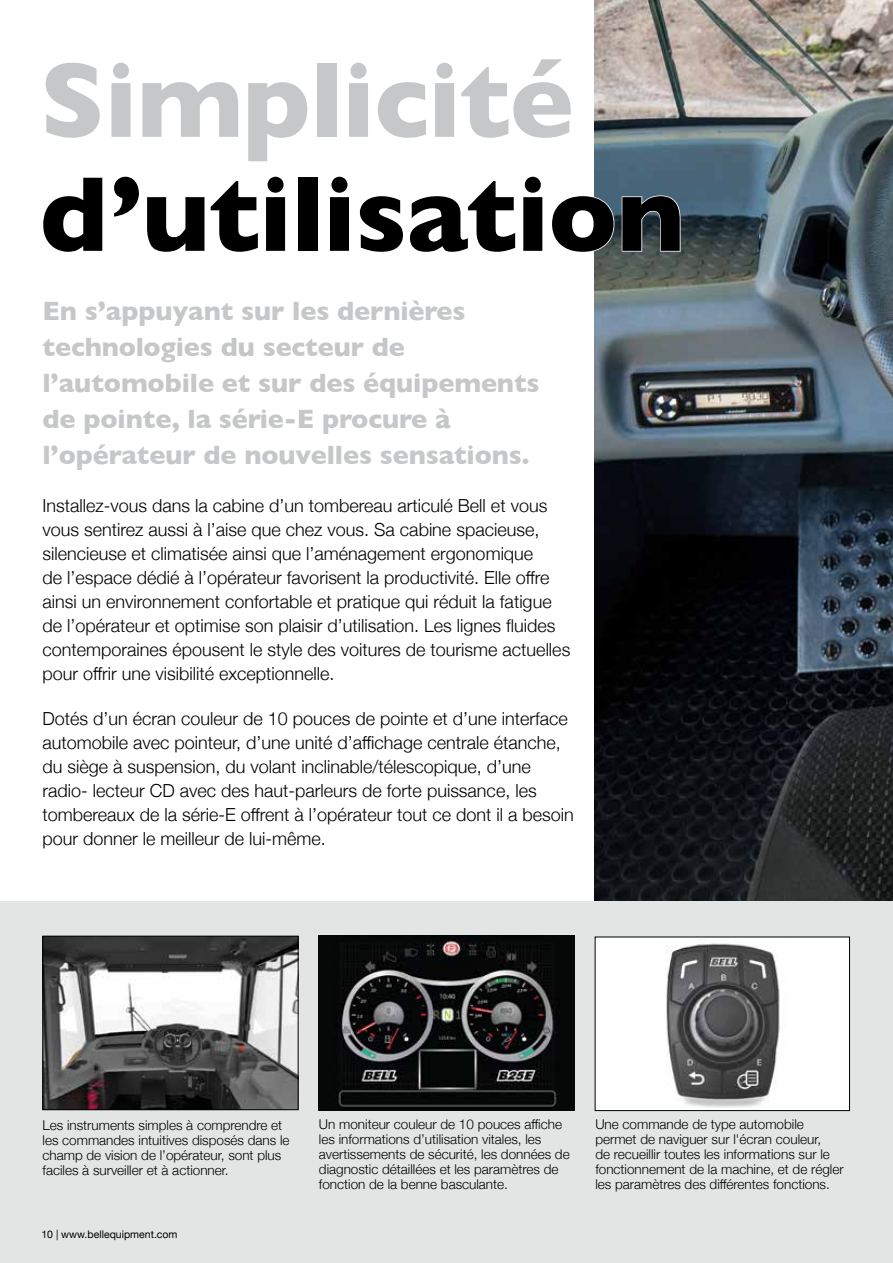
<style>
.page{position:relative;width:893px;height:1263px;background:#fff}
.page>*{position:absolute;margin:0;border:0;box-sizing:border-box;transform-origin:0 0}
.t1{font:700 108px "Gill Sans";letter-spacing:-.01em;color:#000}
.t2{font:700 108px "Gill Sans";letter-spacing:-.01em;color:#c6c7c8}
.t3{font:700 27px/36px "Gill Sans";letter-spacing:-.005em;color:#c6c7c8}
.t4{font:300 18px/24px "Helvetica Neue";color:#000}
.t5{font:300 13.5px/15px "Helvetica Neue";color:#000}
.t6{font:10.5px "Helvetica Neue";color:#000}
</style>
<div class="page">
<img style="left:595px;top:0;width:298px;height:901px">
<div style="left:0;top:901px;width:893px;height:362px;background:#e3e4e4"></div>
<img style="left:319px;top:936px;width:255px;height:174px">
<div style="left:595px;top:937px;width:254px;height:173px;background:#fff"></div>
<img style="left:666px;top:939px;width:114px;height:169px">
<div style="left:595px;top:936px;width:255px;height:175px;border:1px solid #000"></div>
<img style="left:45px;top:938px;width:251px;height:170px">
<div style="left:43px;top:936px;width:255px;height:174px;border:1px solid #000"></div>
<svg style="left:594px;top:195px;width:21px;height:58px"></svg>
<svg style="left:621px;top:195px;width:60px;height:57px;background:#51616a"></svg>
<h1 class="t2" style="left:39px;top:15px;width:536px">Simplicité</h1>
<h1 class="t1" style="left:39px;top:129px;width:647px">d’utilisation</h1>
<h2 class="t3" style="left:43px;top:292px;width:499px">En s’appuyant sur les dernières technologies du secteur de l’automobile et sur des équipements de pointe, la série-E procure à l’opérateur de nouvelles sensations.</h2>
<p class="t4" style="left:43px;top:492px;width:529px">Installez-vous dans la cabine d’un tombereau articulé Bell et vous vous sentirez aussi à l’aise que chez vous. Sa cabine spacieuse, silencieuse et climatisée ainsi que l’aménagement ergonomique<br>de l’espace dédié à l’opérateur favorisent la productivité. Elle offre ainsi un environnement confortable et pratique qui réduit la fatigue de l’opérateur et optimise son plaisir d’utilisation. Les lignes fluides contemporaines épousent le style des voitures de tourisme actuelles pour offrir une visibilité exceptionnelle.</p>
<p class="t4" style="left:43px;top:705px;width:533px">Dotés d’un écran couleur de 10 pouces de pointe et d’une interface automobile avec pointeur, d’une unité d’affichage centrale étanche, du siège à suspension, du volant inclinable/télescopique, d’une radio- lecteur CD avec des haut-parleurs de forte puissance, les tombereaux de la série-E offrent à l’opérateur tout ce dont il a besoin pour donner le meilleur de lui-même.</p>
<p class="t5" style="left:319px;top:1116px;width:252px">Un moniteur couleur de 10 pouces affiche les informations d’utilisation vitales, les avertissements de sécurité, les données de diagnostic détaillées et les paramètres de fonction de la benne basculante.</p>
<p class="t5" style="left:43px;top:1116px;width:248px">Les instruments simples à comprendre et les commandes intuitives disposés dans le champ de vision de l’opérateur, sont plus faciles à surveiller et à actionner.</p>
<p class="t5" style="left:595px;top:1116px;width:250px">Une commande de type automobile permet de naviguer sur l'écran couleur,<br>de recueillir toutes les informations sur le fonctionnement de la machine, et de régler les paramètres des différentes fonctions.</p>
<p class="t6" style="left:41px;top:1226px;width:138px">10 | www.bellequipment.com</p>
</div>
